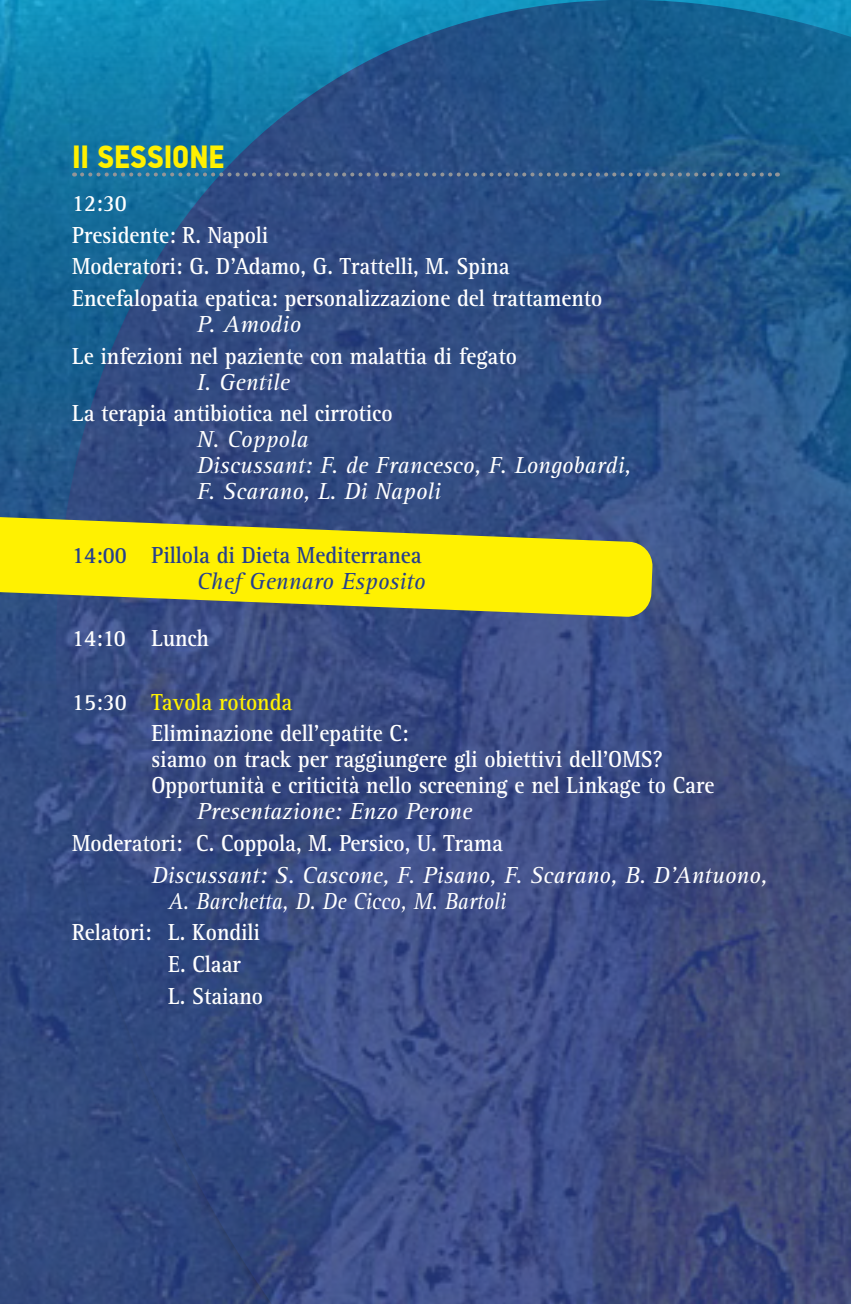
<style>
.page{position:relative;width:851px;height:1304px;background:#fff}
.page>*{position:absolute;margin:0;border:0;box-sizing:border-box;transform-origin:0 0}
.t1{font:700 32px "PF Din Text Cond Pro";color:#fff101}
.t2{font:700 24px/31.6px "Rotis Serif";color:#fff;scale:.9 1}
.t3{font:italic 24px/26px "Rotis Serif";color:#fff}
.t4{font:700 24px "Rotis Serif";color:#253f8e;scale:.9 1}
.t5{font:italic 24px "Rotis Serif";color:#253f8e}
.s1{color:#fff101}
</style>
<div class="page">
<svg style="left:850px;top:0;width:1px;height:1304px"></svg>
<img style="left:0;top:0;width:850px;height:1304px">
<svg style="left:0;top:510px;width:652px;height:107px;background:#c1bf28"></svg>
<svg style="left:82px;top:173px;width:695px;height:4px;background:#4c6c8e"></svg>
<h1 class="t1" style="left:72px;top:138px;width:153px">II SESSIONE</h1>
<p class="t2" style="left:72px;top:188px;width:590px">12:30<br>Presidente: R. Napoli<br>Moderatori: G. D’Adamo, G. Trattelli, M. Spina Encefalopatia epatica: personalizzazione del trattamento</p>
<p class="t3" style="left:197px;top:312px;width:105px">P. Amodio</p>
<p class="t2" style="left:72px;top:340px;width:495px">Le infezioni nel paziente con malattia di fegato</p>
<p class="t3" style="left:197px;top:370px;width:94px">I. Gentile</p>
<p class="t2" style="left:72px;top:398px;width:358px">La terapia antibiotica nel cirrotico</p>
<p class="t3" style="left:197px;top:427px;width:436px">N. Coppola<br>Discussant: F. de Francesco, F. Longobardi,<br>F. Scarano, L. Di Napoli</p>
<p class="t4" style="left:72px;top:541px;width:390px">14:00 Pillola di Dieta Mediterranea</p>
<p class="t5" style="left:197px;top:567px;width:230px">Chef Gennaro Esposito</p>
<p class="t2" style="left:72px;top:623px;width:153px">14:10 Lunch</p>
<p class="t2" style="left:151px;top:686px;width:287px;text-indent:-79px">15:30 <span class="s1">Tavola rotonda<br></span>Eliminazione dell’epatite C:</p>
<p class="t2" style="left:151px;top:747px;width:627px;line-height:26px">siamo on track per raggiungere gli obiettivi dell’OMS?<br>Opportunità e criticità nello screening e nel Linkage to Care</p>
<p class="t3" style="left:197px;top:799px;width:277px">Presentazione: Enzo Perone</p>
<p class="t2" style="left:72px;top:828px;width:480px">Moderatori: C. Coppola, M. Persico, U. Trama</p>
<p class="t3" style="left:168px;top:863px;width:600px;text-indent:-17px">Discussant: S. Cascone, F. Pisano, F. Scarano, B. D’Antuono,<br>A. Barchetta, D. De Cicco, M. Bartoli</p>
<p class="t2" style="left:168px;top:917px;width:107px;text-indent:-96px">Relatori: L. Kondili<br>E. Claar<br>L. Staiano</p>
</div>
